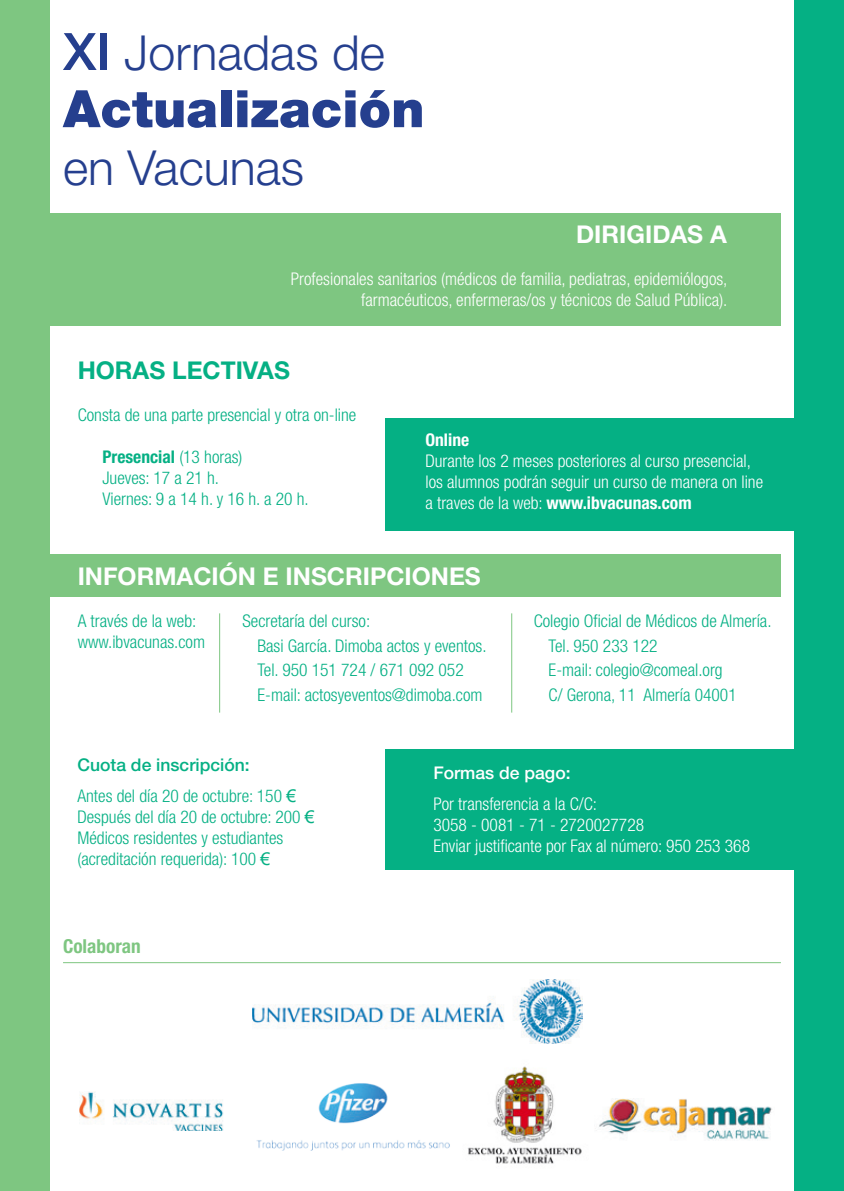
<style>
.page{position:relative;width:844px;height:1191px;background:#fff}
.page>*{position:absolute;margin:0;border:0;box-sizing:border-box;transform-origin:0 0}
.t1{font:900 51.62px "Helvetica Neue";color:#253f8e}
.t2{font:300 48.3px "Helvetica Neue";color:#253f8e}
.t3{font:700 24.5px "Helvetica Neue";color:#fff}
.t4{font:700 24.5px "Helvetica Neue";color:#05b084}
.t5{font:700 condensed 19.25px "Helvetica Neue";color:#7ec681}
.t6{font:300 condensed 17.5px/24.5px "Helvetica Neue";color:#05b084}
.t7{font:300 condensed 17.5px/21px "Helvetica Neue";color:#fff}
.t8{font:500 17.5px "Helvetica Neue";color:#fff}
.t9{font:700 condensed 17.5px "Helvetica Neue";color:#fff}
.s1{font-weight:500;font-size:51.62px}
.s2{font-weight:700}
.s3{font-weight:500;font-stretch:normal}
.s4{font-family:"Arial";font-weight:400;font-stretch:normal}
</style>
<div class="page">
<div style="left:794px;top:0;width:49px;height:1191px;background:#05b084"></div>
<div style="left:385px;top:418px;width:432px;height:113px;background:#05b084"></div>
<div style="left:385px;top:749px;width:442px;height:120px;background:#05b084"></div>
<div style="left:0;top:0;width:50px;height:1191px;background:#7ec681"></div>
<div style="left:30px;top:213px;width:750px;height:112px;background:#7ec681"></div>
<div style="left:30px;top:554px;width:750px;height:42px;background:#7ec681"></div>
<img style="left:256px;top:1083px;width:194px;height:68px">
<img style="left:80px;top:1091px;width:144px;height:40px">
<img style="left:468px;top:1066px;width:114px;height:98px">
<img style="left:599px;top:1098px;width:173px;height:43px">
<hr style="left:219px;top:613px;width:1px;height:99px;background:#7ec681">
<hr style="left:511px;top:613px;width:1px;height:99px;background:#7ec681">
<hr style="left:63px;top:962px;width:717px;height:1px;background:#7ec681">
<img style="left:252px;top:979px;width:330px;height:64px">
<h2 class="t2" style="left:63px;top:23px;width:323px"><span class="s1">XI</span> Jornadas de</h2>
<h1 class="t1" style="left:63px;top:78px;width:363px">Actualización</h1>
<h2 class="t2" style="left:63px;top:138px;width:242px">en Vacunas</h2>
<h3 class="t3" style="left:576px;top:219px;width:152px">DIRIGIDAS A</h3>
<p class="t7" style="left:291px;top:268px;width:438px;text-align:right">Profesionales sanitarios (médicos de familia, pediatras, epidemiólogos, farmacéuticos, enfermeras/os y técnicos de Salud Pública).</p>
<h3 class="t4" style="left:78px;top:355px;width:37px">HORA</h3>
<h3 class="t4" style="left:149px;top:355px;width:142px">S LECTIVAS</h3>
<p class="t6" style="left:78px;top:402px;width:280px">Consta de una parte presencial y otra on-line</p>
<p class="t6" style="left:102px;top:446px;width:208px;line-height:21px"><span class="s2">Presencial</span> (13 horas)<br>Jueves: 17 a 21 h.<br>Viernes: 9 a 14 h. y 16 h. a 20 h.</p>
<p class="t9" style="left:425px;top:429px;width:45px">Online</p>
<p class="t7" style="left:425px;top:450px;width:339px">Durante los 2 meses posteriores al curso presencial, los alumnos podrán seguir un curso de manera on line a traves de la web: <span class="s2">www.ibvacunas.com</span></p>
<h3 class="t3" style="left:78px;top:560px;width:60px">IN FORMA</h3>
<h3 class="t3" style="left:193px;top:560px;width:226px">CIÓN E INSCRI PCION</h3>
<h3 class="t3" style="left:449px;top:560px;width:33px">ES</h3>
<p class="t6" style="left:78px;top:610px;width:129px;line-height:21px">A través de la web: www.ibvacunas.com</p>
<p class="t6" style="left:257px;top:608px;width:230px;text-indent:-15px">Secretaría del curso:<br>Basi García. Dimoba actos y eventos.<br>Tel. 950 151 724 / 671 092 052<br>E-mail: actosyeventos@dimoba.com</p>
<p class="t6" style="left:548px;top:608px;width:224px;text-indent:-15px">Colegio Oficial de Médicos de Almería.<br>Tel. 950 233 122<br>E-mail: colegio@comeal.org<br>C/ Gerona, 11 Almería 04001</p>
<p class="t6" style="left:77px;top:749px;width:220px;line-height:31px"><span class="s3">Cuota de inscripción:<br></span>Antes del día 20 de octubre: 150 <span class="s4">€</span></p>
<p class="t6" style="left:77px;top:806px;width:238px;line-height:21px">Después del día 20 de octubre: 200 <span class="s4">€<br></span>Médicos residentes y estudiantes (acreditación requerida): 100 <span class="s4">€</span></p>
<p class="t5" style="left:63px;top:934px;width:79px">Colaboran</p>
<p class="t8" style="left:433px;top:763px;width:139px">Formas de pago:</p>
<p class="t7" style="left:433px;top:793px;width:318px">Por transferencia a la C/C:<br>3058 - 0081 - 71 - 2720027728<br>Enviar justificante por Fax al número: 950 253 368</p>
</div>
